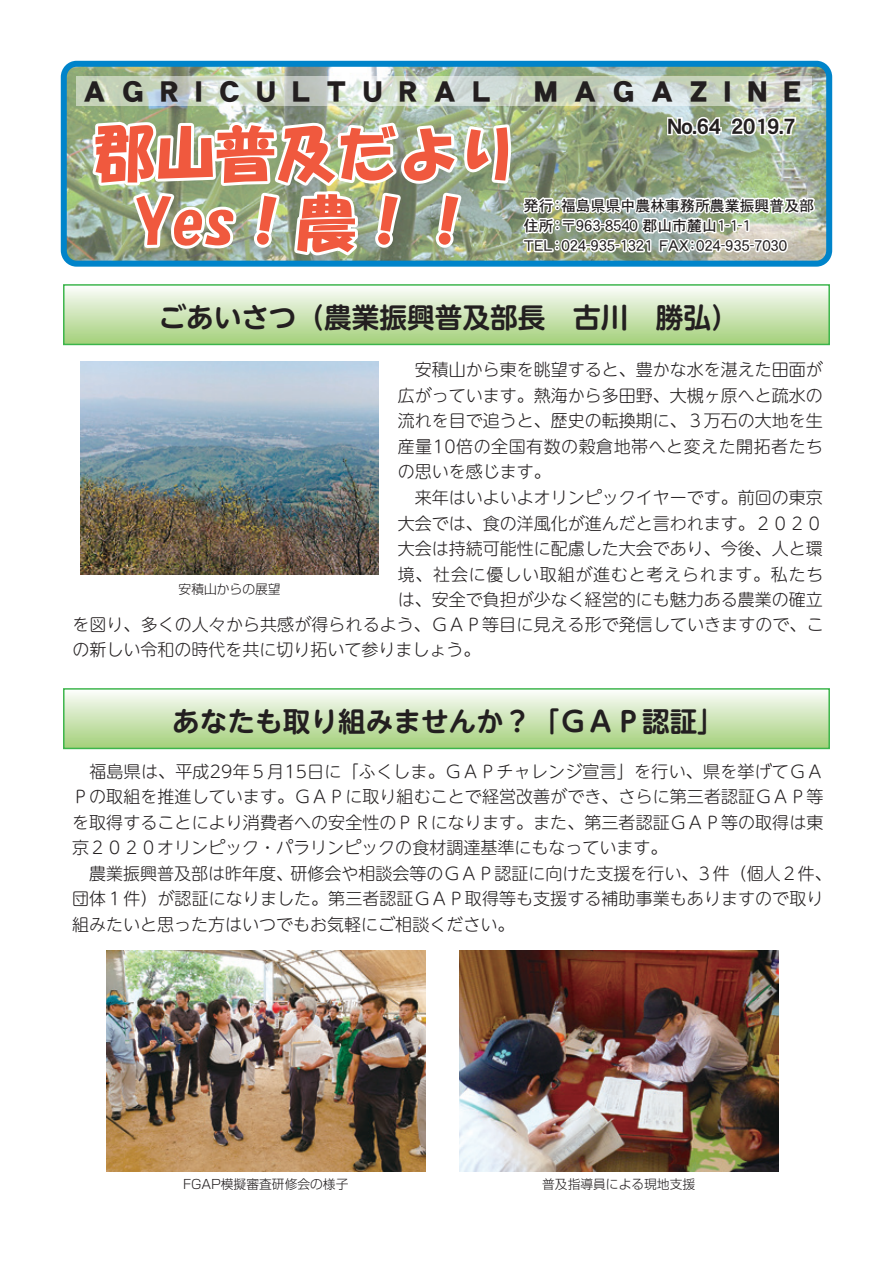
<style>
.page{position:relative;width:893px;height:1263px;background:#fff}
.page>*{position:absolute;margin:0;border:0;box-sizing:border-box;transform-origin:0 0}
.t1{font:60.6px/69px "HGS Soei Kakupoptai";color:#f0593e;text-align:center}
.t2{font:28.65px "DFHS Gothic W9 WING RKSJ H";letter-spacing:.625em;color:#231f20}
.t3{font:700 27.6px "UD Shin M Go Pro De";color:#231f20}
.t4{font:21.3px "DFHS Gothic W7 WING RKSJ H";color:#231f20}
.t5{font:300 16.95px/25.5px "UD Shin M Go Pro";color:#231f20}
.t6{font:14.85px/20.2px "DFHS Gothic W5 WING RKSJ H";color:#231f20}
.t7{font:300 12.75px "Shin Go Pro";color:#231f20}
</style>
<div class="page">
<img style="left:68px;top:68px;width:757px;height:192px">
<img style="left:88px;top:113px;width:729px;height:147px">
<div style="left:61px;top:61px;width:771px;height:206px;border:6px solid #0084ca;border-radius:13px"></div>
<svg style="left:77px;top:77px;width:735px;height:29px;background:#cfd9cc"></svg>
<div style="left:64px;top:285px;width:765px;height:59px;background:linear-gradient(to bottom,#fcfdfb,#a3d079)"></div>
<div style="left:63px;top:284px;width:767px;height:61px;border:1px solid #3cb54b"></div>
<div style="left:64px;top:689px;width:765px;height:59px;background:linear-gradient(to bottom,#fcfdfb,#a3d079)"></div>
<div style="left:63px;top:688px;width:767px;height:61px;border:1px solid #3cb54b"></div>
<img style="left:81px;top:361px;width:297px;height:213px">
<img style="left:106px;top:950px;width:319px;height:221px">
<img style="left:459px;top:950px;width:319px;height:221px">
<h2 class="t2" style="left:84px;top:77px;width:407px">AGRICULTURAL</h2>
<h1 class="t1" style="left:94px;top:119px;width:426px">郡山普及だより<br>Yes！農!!</h1>
<h2 class="t2" style="left:535px;top:77px;width:233px">MAGAZIN</h2>
<h2 class="t2" style="left:784px;top:77px;width:18px">E</h2>
<p class="t4" style="left:668px;top:116px;width:54px">No.64</p>
<p class="t4" style="left:731px;top:116px;width:66px">2019.7</p>
<p class="t6" style="left:524px;top:195px;width:292px">発行：福島県県中農林事務所農業振興普及部住所〒： 963-8540 郡山市麓山1-1-1<br>TEL：024-935-1321　FAX：024-935-7030</p>
<h3 class="t3" style="left:158px;top:295px;width:582px">ごあいさつ（農業振興普及部長　古川　勝弘(</h3>
<p class="t5" style="left:398px;top:356px;width:427px">　安積山から東を眺望すると、豊かな水を湛えた田面が広がっています。熱海から多田野、大槻ヶ原へと疏水の流れを目で追うと、歴史の転換期に、３万石の大地を生産量10倍の全国有数の穀倉地帯へと変えた開拓者たちの思いを感じます。<br>　来年はいよいよオリンピックイヤーです。前回の東京大会では、食の洋風化が進んだと言われます。２０２０大会は持続可能性に配慮した大会であり、今後、人と環境、社会に優しい取組が進むと考えられます。私たちは、安全で負担が少なく経営的にも魅力ある農業の確立</p>
<p class="t7" style="left:179px;top:578px;width:104px">安積山からの展望</p>
<p class="t5" style="left:72px;top:611px;width:753px">を図り、多くの人々から共感が得られるよう、ＧＡＰ等目に見える形で発信していきますので、この新しい令和の時代を共に切り拓いて参りましょう。</p>
<h3 class="t3" style="left:172px;top:699px;width:554px">あなたも取り組みませんか？「ＧＡＰ認証「</h3>
<p class="t5" style="left:72px;top:758px;width:753px">　福島県は、平成29年５月15日に「ふくしま。ＧＡＰチャレンジ宣言」を行い、県を挙げてＧＡ</p>
<p class="t5" style="left:72px;top:783px;width:753px">Ｐの取組を推進しています。ＧＡＰに取り組むことで経営改善ができ、さらに第三者認証ＧＡＰ等</p>
<p class="t5" style="left:72px;top:809px;width:753px">を取得することにより消費者への安全性のＰＲになります。また、第三者認証ＧＡＰ等の取得は東</p>
<p class="t5" style="left:72px;top:834px;width:597px">京２０２０オリンピック・パラリンピックの食材調達基準にもなっています。</p>
<p class="t5" style="left:696px;top:860px;width:138px">３件（個人２件、</p>
<p class="t5" style="left:290px;top:860px;width:410px">研修会や相談会等のＧＡＰ認証に向けた支援を行い、</p>
<p class="t5" style="left:72px;top:860px;width:753px">　農業振興普及部は昨年度、<br>団体１件）が認証になりました。第三者認証ＧＡＰ取得等も支援する補助事業もありますので取り組みたいと思った方はいつでもお気軽にご相談ください。</p>
<p class="t7" style="left:183px;top:1174px;width:167px">FGAP模擬審査研修会の様子</p>
<p class="t7" style="left:542px;top:1174px;width:155px">普及指導員による現地支援</p>
</div>
